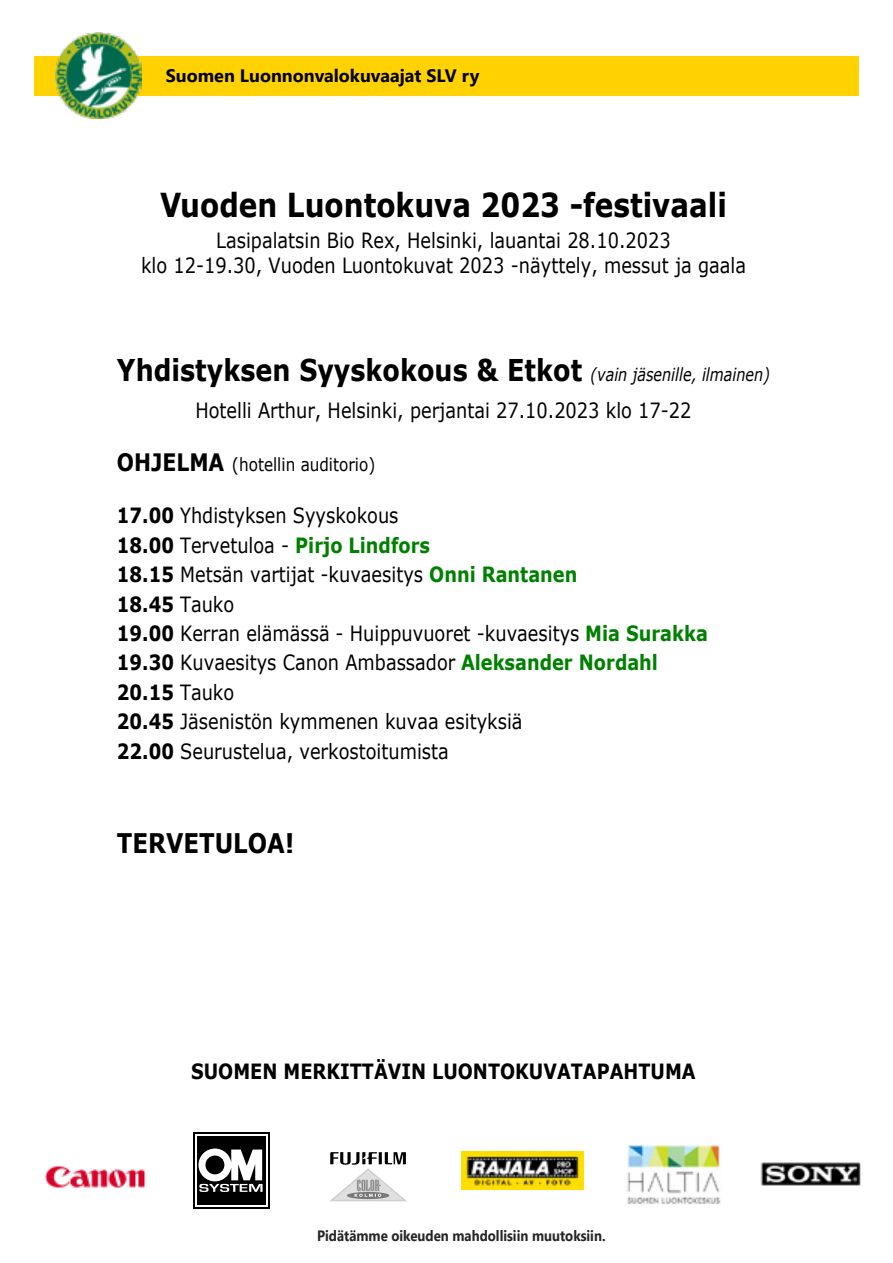
<style>
.page{position:relative;width:893px;height:1263px;background:#fff}
.page>*{position:absolute;margin:0;border:0;box-sizing:border-box;transform-origin:0 0}
.t1{font:700 33px "Verdana";color:#000;scale:.85 1}
.t2{font:700 30px "Verdana";color:#000;scale:.85 1}
.t3{font:700 27px "Verdana";color:#000;scale:.85 1}
.t4{font:21px/29.4px "Verdana";color:#000;text-align:center;scale:.85 1}
.t5{font:700 21px "Verdana";color:#000;scale:.85 1}
.t6{font:700 18px "Segoe UI";color:#000}
.t7{font:18px "Verdana";color:#000;scale:.88 1}
.t8{font:700 15px "Segoe UI";color:#262425;scale:.88 1}
.s1{font-weight:400;font-style:italic;font-size:18px}
.s2{font-weight:700;font-size:24px}
.s3{font-weight:700}
.s4{font-weight:700;color:#008000}
</style>
<div class="page">
<div style="left:34px;top:56px;width:825px;height:40px;background:#ffd200"></div>
<img style="left:55px;top:32px;width:86px;height:86px">
<div style="left:193px;top:1132px;width:76px;height:77px;background:linear-gradient(to right,#fff,#fff)"></div>
<svg style="left:195px;top:1134px;width:72px;height:72px"></svg>
<div style="left:197px;top:1136px;width:68px;height:69px;background:#000"></div>
<svg style="left:198px;top:1148px;width:72px;height:44px"></svg>
<img style="left:44px;top:1166px;width:102px;height:22px">
<img style="left:303px;top:1139px;width:104px;height:63px">
<img style="left:461px;top:1151px;width:123px;height:38px">
<img style="left:760px;top:1162px;width:101px;height:24px">
<img style="left:627px;top:1144px;width:94px;height:60px">
<p class="t6" style="left:166px;top:59px;width:315px">Suomen Luonnonvalokuvaajat SLV ry</p>
<h1 class="t1" style="left:160px;top:181px;width:668px">Vuoden Luontokuva 2023 -festivaali</h1>
<p class="t4" style="left:141px;top:227px;width:713px;line-height:25.2px">Lasipalatsin Bio Rex, Helsinki, lauantai 28.10.2023<br>klo 12-19.30, Vuoden Luontokuvat 2023 -näyttely, messut ja gaala</p>
<h2 class="t2" style="left:117px;top:349px;width:770px">Yhdistyksen Syyskokous &amp; Etkot <span class="s1">(vain jäsenille, ilmainen)</span></h2>
<p class="t4" style="left:195px;top:396px;width:585px">Hotelli Arthur, Helsinki, perjantai 27.10.2023 klo 17-22</p>
<p class="t7" style="left:117px;top:452px;width:295px"><span class="s2">OHJELMA</span> (hotellin auditorio)</p>
<p class="t4" style="left:117px;top:501px;width:697px;text-align:left"><span class="s3">17.00</span> Yhdistyksen Syyskokous<br><span class="s3">18.00</span> Tervetuloa - <span class="s4">Pirjo Lindfors<br></span><span class="s3">18.15</span> Metsän vartijat -kuvaesitys <span class="s4">Onni Rantanen<br></span><span class="s3">18.45</span> Tauko<br><span class="s3">19.00</span> Kerran elämässä - Huippuvuoret -kuvaesitys <span class="s4">Mia Surakka </span><span class="s3">19.30</span> Kuvaesitys Canon Ambassador <span class="s4">Aleksander Nordahl </span><span class="s3">20.15</span> Tauko<br><span class="s3">20.45</span> Jäsenistön kymmenen kuvaa esityksiä<br><span class="s3">22.00</span> Seurustelua, verkostoitumista</p>
<p class="t3" style="left:117px;top:824px;width:210px">TERVETULOA!</p>
<p class="t5" style="left:191px;top:1056px;width:595px">SUOMEN MERKITTÄVIN LUONTOKUVATAPAHTUMA</p>
<p class="t8" style="left:317px;top:1221px;width:329px">Pidätämme oikeuden mahdollisiin muutoksiin.</p>
</div>
